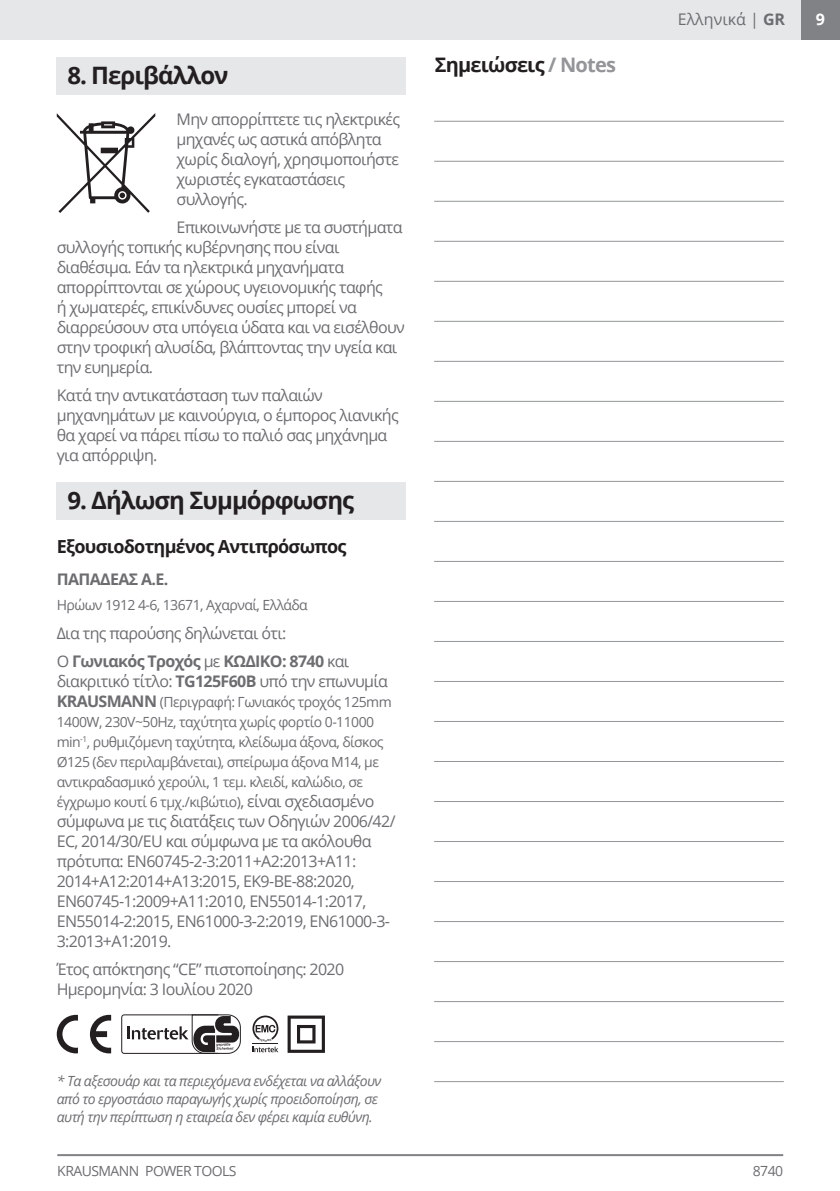
<style>
.page{position:relative;width:840px;height:1191px;background:#fff}
.page>*{position:absolute;margin:0;border:0;box-sizing:border-box;transform-origin:0 0}
.t1{font:700 24px "Open Sans";letter-spacing:-.04em;color:#231f20}
.t2{font:700 20px "Open Sans";letter-spacing:-.04em;color:#231f20}
.t3{font:700 18px "Open Sans";letter-spacing:-.04em;color:#231f20}
.t4{font:16px/20px "Open Sans";letter-spacing:-.04em;color:#6c6d70}
.t5{font:700 16px "Open Sans";letter-spacing:-.04em;color:#6c6d70}
.t6{font:16px "Open Sans";color:#6c6d70}
.t7{font:700 16px "Open Sans";color:#fff}
.t8{font:14px/20px "Open Sans";letter-spacing:-.04em;color:#6c6d70}
.t9{font:italic 14px/18px "Open Sans";letter-spacing:-.04em;color:#6c6d70}
.s1{color:#939598}
.s2{font-weight:700}
.s3{font-weight:700;font-size:16px}
.s4{font-size:16px}
</style>
<div class="page">
<div style="left:800px;top:0;width:39px;height:40px;background:#808285"></div>
<hr style="left:57px;top:1154px;width:725px;height:2px;background:#808285">
<div style="left:0;top:0;width:800px;height:40px;background:#e6e7e9"></div>
<div style="left:57px;top:482px;width:348px;height:38px;background:#e6e7e9"></div>
<div style="left:57px;top:57px;width:348px;height:38px;background:#e6e7e9"></div>
<svg style="left:57px;top:113px;width:98px;height:100px"></svg>
<hr style="left:434px;top:121px;width:349px;height:1px;background:#939598">
<hr style="left:434px;top:161px;width:349px;height:1px;background:#939598">
<hr style="left:434px;top:201px;width:349px;height:1px;background:#939598">
<hr style="left:434px;top:241px;width:349px;height:1px;background:#939598">
<hr style="left:434px;top:281px;width:349px;height:1px;background:#939598">
<hr style="left:434px;top:321px;width:349px;height:1px;background:#939598">
<hr style="left:434px;top:361px;width:349px;height:1px;background:#939598">
<hr style="left:434px;top:401px;width:349px;height:1px;background:#939598">
<hr style="left:434px;top:441px;width:349px;height:1px;background:#939598">
<hr style="left:434px;top:481px;width:349px;height:1px;background:#939598">
<hr style="left:434px;top:521px;width:349px;height:1px;background:#939598">
<hr style="left:434px;top:561px;width:349px;height:1px;background:#939598">
<hr style="left:434px;top:601px;width:349px;height:1px;background:#939598">
<hr style="left:434px;top:641px;width:349px;height:1px;background:#939598">
<hr style="left:434px;top:681px;width:349px;height:1px;background:#939598">
<hr style="left:434px;top:721px;width:349px;height:1px;background:#939598">
<hr style="left:434px;top:761px;width:349px;height:1px;background:#939598">
<hr style="left:434px;top:801px;width:349px;height:1px;background:#939598">
<hr style="left:434px;top:841px;width:349px;height:1px;background:#939598">
<hr style="left:434px;top:881px;width:349px;height:1px;background:#939598">
<hr style="left:434px;top:921px;width:349px;height:1px;background:#939598">
<hr style="left:434px;top:961px;width:349px;height:1px;background:#939598">
<hr style="left:434px;top:1001px;width:349px;height:1px;background:#939598">
<hr style="left:434px;top:1041px;width:349px;height:1px;background:#939598">
<hr style="left:434px;top:1081px;width:349px;height:1px;background:#939598">
<svg style="left:287px;top:1015px;width:38px;height:37px"></svg>
<svg style="left:121px;top:1014px;width:120px;height:39px"></svg>
<svg style="left:57px;top:1014px;width:21px;height:39px"></svg>
<svg style="left:90px;top:1014px;width:21px;height:39px"></svg>
<svg style="left:252px;top:1015px;width:26px;height:37px"></svg>
<h1 class="t1" style="left:67px;top:58px;width:163px">8. Περιβάλλον</h1>
<p class="t2" style="left:434px;top:51px;width:183px">Σημειώσεις <span class="s1">/ Notes</span></p>
<p class="t4" style="left:176px;top:109px;width:225px">Μην απορρίπτετε τις ηλεκτρικές μηχανές ως αστικά απόβλητα χωρίς διαλογή, χρησιμοποιήστε χωριστές εγκαταστάσεις συλλογής.</p>
<p class="t4" style="left:57px;top:217px;width:349px;text-indent:120px">Επικοινωνήστε με τα συστήματα συλλογής τοπικής κυβέρνησης που είναι διαθέσιμα. Εάν τα ηλεκτρικά μηχανήματα απορρίπτονται σε χώρους υγειονομικής ταφής<br>ή χωματερές, επικίνδυνες ουσίες μπορεί να διαρρεύσουν στα υπόγεια ύδατα και να εισέλθουν στην τροφική αλυσίδα, βλάπτοντας την υγεία και την ευημερία.</p>
<p class="t4" style="left:57px;top:385px;width:343px">Κατά την αντικατάσταση των παλαιών μηχανημάτων με καινούργια, ο έμπορος λιανικής θα χαρεί να πάρει πίσω το παλιό σας μηχάνημα για απόρριψη.</p>
<h1 class="t1" style="left:67px;top:483px;width:288px">9. Δήλωση Συμμόρφωσης</h1>
<p class="t3" style="left:57px;top:533px;width:291px">Εξουσιοδοτημένος Αντιπρόσωπος</p>
<p class="t5" style="left:57px;top:567px;width:113px">ΠΑΠΑΔΕΑΣ Α.Ε.</p>
<p class="t8" style="left:57px;top:594px;width:252px">Ηρώων 1912 4-6, 13671, Αχαρναί, Ελλάδα</p>
<p class="t4" style="left:57px;top:618px;width:294px;line-height:28px">Δια της παρούσης δηλώνεται ότι:<br>Ο <span class="s2">Γωνιακός Τροχός</span> με <span class="s2">ΚΩΔΙΚΟ: 8740</span> και</p>
<p class="t4" style="left:57px;top:670px;width:332px">διακριτικό τίτλο: <span class="s2">TG125F60B</span> υπό την επωνυμία</p>
<p class="t8" style="left:57px;top:691px;width:336px"><span class="s3">KRAUSMANN</span> (Περιγραφή: Γωνιακός τροχός 125mm 1400W, 230V~50Hz, ταχύτητα χωρίς φορτίο 0-11000 min<sup>-1</sup>, ρυθμιζόμενη ταχύτητα, κλείδωμα άξονα, δίσκος Ø125 (δεν περιλαμβάνεται), σπείρωμα άξονα Μ14, με αντικραδασμικό χερούλι, 1 τεμ. κλειδί, καλώδιο, σε έγχρωμο κουτί 6 τμχ./κιβώτιο)<span class="s4">, είναι σχεδιασμένο</span></p>
<p class="t4" style="left:57px;top:810px;width:340px">σύμφωνα με τις διατάξεις των Οδηγιών 2006/42/ EC, 2014/30/EU και σύμφωνα με τα ακόλουθα πρότυπα: EN60745-2-3:2011+A2:2013+A11:<br>2014+A12:2014+A13:2015, EK9-BE-88:2020, EN60745-1:2009+A11:2010, EN55014-1:2017, EN55014-2:2015, EN61000-3-2:2019, EN61000-3- 3:2013+A1:2019.</p>
<p class="t4" style="left:57px;top:958px;width:289px">Έτος απόκτησης “CE” πιστοποίησης: 2020<br>Ημερομηνία: 3 Ιουλίου 2020</p>
<p class="t9" style="left:57px;top:1071px;width:326px">* Τα αξεσουάρ και τα περιεχόμενα ενδέχεται να αλλάξουν από το εργοστάσιο παραγωγής χωρίς προειδοποίηση, σε αυτή την περίπτωση η εταιρεία δεν φέρει καμία ευθύνη.</p>
<p class="t6" style="left:677px;top:8px;width:109px">Ελληνικά | <span class="s2">GR</span></p>
<p class="t8" style="left:57px;top:1161px;width:181px">KRAUSMANN POWER TOOLS</p>
<p class="t8" style="left:752px;top:1161px;width:32px">8740</p>
<p class="t7" style="left:815px;top:8px;width:11px">9</p>
</div>
